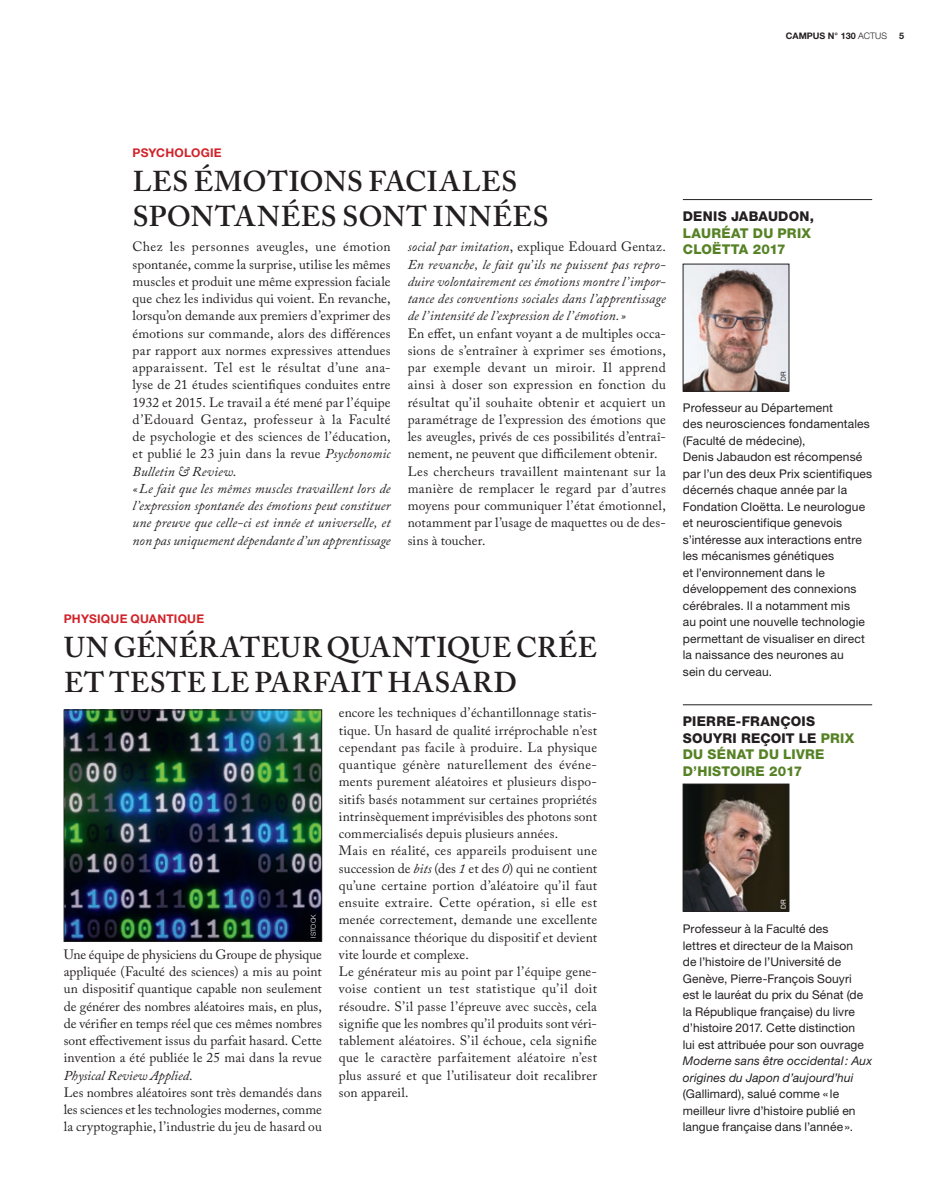
<style>
.page{position:relative;width:936px;height:1191px;background:#fff}
.page>*{position:absolute;margin:0;border:0;box-sizing:border-box;transform-origin:0 0}
._04_titre{font:600 28.5px/34.5px "Adobe Caslon Pro";letter-spacing:.02em;color:#231f20}
.texte_normal{font:13.5px/17.2px "Adobe Caslon Pro";letter-spacing:.01em;color:#231f20;text-align:justify}
.texte_normal-2{font:italic 13.5px/17.2px "Adobe Caslon Pro";letter-spacing:.005em;color:#231f20;text-align:justify}
._09_titre_brève_noir{font:800 13.5px/16.5px "Helvetica Neue";letter-spacing:.02em;color:#568225}
._10_texte_brève{font:12px/16.5px "Helvetica Neue";letter-spacing:.01em;color:#231f20}
._02_mot-clé_rouge{font:700 12px "Helvetica Neue";letter-spacing:.02em;color:#d1232a}
.folio_droite{font:700 9px "Helvetica Neue";color:#231f20}
.crédit{font:300 6.75px "Helvetica Neue";letter-spacing:.01em;color:#fff}
.crédit-2{font:6.75px "Helvetica Neue";color:#fff}
.crédit-3{font:6.75px "Helvetica Neue";color:#231f20}
.s1{font-weight:300}
.s2{font-style:italic}
.s3{font-style:normal}
.s4{color:#231f20}
</style>
<div class="page">
<hr style="left:682px;top:199px;width:190px;height:1px;background:#231f20">
<hr style="left:682px;top:704px;width:190px;height:1px;background:#231f20">
<img style="left:684px;top:266px;width:103px;height:123px">
<img style="left:684px;top:786px;width:103px;height:123px">
<div style="left:682px;top:784px;width:107px;height:127px;border:1px solid #231f20"></div>
<img style="left:66px;top:711px;width:254px;height:228px">
<div style="left:64px;top:709px;width:258px;height:232px;border:1px solid #231f20"></div>
<p class="folio_droite" style="left:785px;top:30px;width:103px">CAMPUS N° 130 <span class="s1">ACTUS</span></p>
<p class="folio_droite" style="left:899px;top:30px;width:7px">5</p>
<p class="_02_mot-clé_rouge" style="left:133px;top:145px;width:91px">PSYCHOLOGIE</p>
<p class="_04_titre" style="left:133px;top:164px;width:417px">LES ÉMOTIONS FACIALES<br>SPONTANÉES SONT INNÉES</p>
<p class="texte_normal" style="left:133px;top:238px;width:259px">Chez les personnes aveugles, une émotion spontanée, comme la surprise, utilise les mêmes muscles et produit une même expression faciale que chez les individus qui voient. En revanche, lorsqu’on demande aux premiers d’exprimer des émotions sur commande, alors des différences par rapport aux normes expressives attendues apparaissent. Tel est le résultat d’une ana&shy;lyse de 21 études scientifiques conduites entre 1932 et 2015. Le travail a été mené par l’équipe d’Edouard Gentaz, professeur à la Faculté de psychologie et des sciences de l’éducation, et publié le 23 juin dans la revue <span class="s2">Psychonomic Bulletin &amp; Review</span>.</p>
<p class="texte_normal-2" style="left:133px;top:479px;width:259px">«Le fait que les mêmes muscles travaillent lors de l’expression spontanée des émotions peut constituer une preuve que celle-ci est innée et universelle, et non pas uniquement dépendante d’un apprentissage</p>
<p class="texte_normal-2" style="left:407px;top:238px;width:259px">social par imitation<span class="s3">, explique Edouard Gentaz.<br></span>En revanche, le fait qu’ils ne puissent pas repro&shy;duire volontairement ces émotions montre l’impor&shy;tance des conventions sociales dans l’apprentissage de l’intensité de l’expression de l’émotion.»</p>
<p class="texte_normal" style="left:407px;top:324px;width:259px">En effet, un enfant voyant a de multiples occa&shy;sions de s’entraîner à exprimer ses émotions, par exemple devant un miroir. Il apprend ainsi à doser son expression en fonction du résultat qu’il souhaite obtenir et acquiert un paramétrage de l’expression des émotions que les aveugles, privés de ces possibilités d’entraî&shy;nement, ne peuvent que difficilement obtenir.</p>
<p class="texte_normal" style="left:407px;top:462px;width:259px">Les chercheurs travaillent maintenant sur la manière de remplacer le regard par d’autres moyens pour communiquer l’état émotionnel, notamment par l’usage de maquettes ou de des&shy;sins à toucher.</p>
<p class="_02_mot-clé_rouge" style="left:64px;top:611px;width:142px">PHYSIQUE QUANTIQUE</p>
<p class="_04_titre" style="left:64px;top:630px;width:534px">UN GÉNÉRATEUR QUANTIQUE CRÉE<br>ET TESTE LE PARFAIT HASARD</p>
<p class="crédit" style="left:309px;top:938px;width:25px;rotate:-90deg">ISTOCK</p>
<p class="texte_normal" style="left:64px;top:945px;width:259px">Une équipe de physiciens du Groupe de physique appliquée (Faculté des sciences) a mis au point un dispositif quantique capable non seulement de générer des nombres aléatoires mais, en plus, de vérifier en temps réel que ces mêmes nombres sont effectivement issus du parfait hasard. Cette invention a été publiée le 25 mai dans la revue <span class="s2">Physical Review Applied</span>.</p>
<p class="texte_normal" style="left:64px;top:1083px;width:259px">Les nombres aléatoires sont très demandés dans les sciences et les technologies modernes, comme la cryptographie, l’industrie du jeu de hasard ou</p>
<p class="texte_normal" style="left:339px;top:704px;width:260px">encore les techniques d’échantillonnage statis&shy;tique. Un hasard de qualité irréprochable n’est cependant pas facile à produire. La physique quantique génère naturellement des événe&shy;ments purement aléatoires et plusieurs dispo&shy;sitifs basés notamment sur certaines propriétés intrinsèquement imprévisibles des photons sont commercialisés depuis plusieurs années.</p>
<p class="texte_normal" style="left:339px;top:842px;width:259px">Mais en réalité, ces appareils produisent une succession de <span class="s2">bits</span> (des <span class="s2">1</span> et des <span class="s2">0</span>) qui ne contient qu’une certaine portion d’aléatoire qu’il faut ensuite extraire. Cette opération, si elle est menée correctement, demande une excellente connaissance théorique du dispositif et devient vite lourde et complexe.</p>
<p class="texte_normal" style="left:339px;top:962px;width:259px">Le générateur mis au point par l’équipe gene&shy;voise contient un test statistique qu’il doit résoudre. S’il passe l’épreuve avec succès, cela signifie que les nombres qu’il produits sont véri&shy;tablement aléatoires. S’il échoue, cela signifie que le caractère parfaitement aléatoire n’est plus assuré et que l’utilisateur doit recalibrer son appareil.</p>
<p class="_09_titre_brève_noir" style="left:682px;top:208px;width:133px"><span class="s4">DENIS JABAUDON,<br></span>LAURÉAT DU PRIX<br>CLOËTTA 2017</p>
<p class="crédit-3" style="left:778px;top:381px;width:11px;rotate:-90deg">DR</p>
<p class="_10_texte_brève" style="left:682px;top:399px;width:191px">Professeur au Département<br>des neurosciences fondamentales (Faculté de médecine),<br>Denis Jabaudon est récompensé par l’un des deux Prix scientifiques décernés chaque année par la<br>Fondation Cloëtta. Le neurologue et neuroscientifique genevois s’intéresse aux interactions entre les mécanismes génétiques<br>et l’environnement dans le développement des connexions cérébrales. Il a notamment mis<br>au point une nouvelle technologie permettant de visualiser en direct la naissance des neurones au<br>sein du cerveau.</p>
<p class="_09_titre_brève_noir" style="left:682px;top:713px;width:173px"><span class="s4">PIERRE-FRANÇOIS<br>SOUYRI REÇOIT LE</span> PRIX<br>DU SÉNAT DU LIVRE<br>D’HISTOIRE 2017</p>
<p class="crédit-2" style="left:778px;top:909px;width:11px;rotate:-90deg">DR</p>
<p class="_10_texte_brève" style="left:682px;top:920px;width:191px">Professeur à la Faculté des<br>lettres et directeur de la Maison<br>de l’histoire de l’Université de Genève, Pierre-François Souyri<br>est le lauréat du prix du Sénat (de la République française) du livre d’histoire 2017. Cette distinction<br>lui est attribuée pour son ouvrage <span class="s2">Moderne sans être occidental: Aux origines du Japon d’aujourd’hui </span>(Gallimard), salué comme «le meilleur livre d’histoire publié en langue française dans l’année».</p>
</div>
